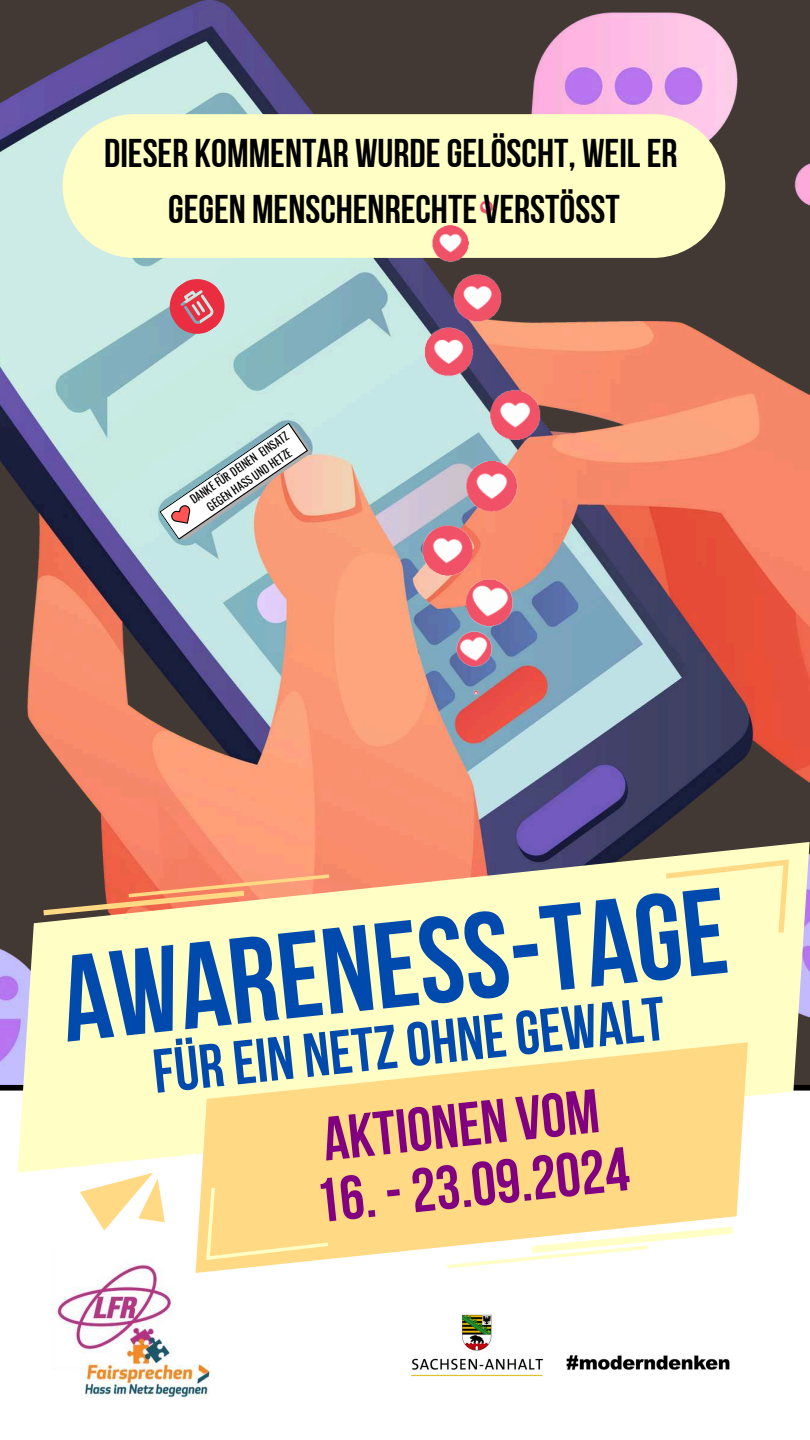
<style>
.page{position:relative;width:810px;height:1440px;background:#fff}
.page>*{position:absolute;margin:0;border:0;box-sizing:border-box;transform-origin:0 0}
.t1{font:121.9px "Bebas Neue Cyrillic";color:#004aad}
.t2{font:61.8px "Bebas Neue Cyrillic";color:#800080}
.t3{font:61.8px "Bebas Neue Cyrillic";color:#004aad}
.t4{font:40px/55.5px "Bebas Neue Cyrillic";color:#000;text-align:center}
.t5{font:11.2px/15.5px "Oswald";color:#000;text-align:center}
</style>
<div class="page">
<img style="left:0;top:0;width:810px;height:1085px">
<div style="left:63px;top:114px;width:662px;height:144px;background:#fffec4"></div>
<img style="left:423px;top:195px;width:121px;height:503px">
<svg style="left:159px;top:423px;width:153px;height:118px"></svg>
<img style="left:411px;top:1314px;width:319px;height:63px">
<svg style="left:18px;top:842px;width:792px;height:331px;background:#f0e6b7"></svg>
<svg style="left:196px;top:1042px;width:552px;height:228px;background:#ffe094"></svg>
<svg style="left:80px;top:1173px;width:85px;height:58px"></svg>
<svg style="left:447px;top:1227px;width:286px;height:41px"></svg>
<svg style="left:43px;top:874px;width:286px;height:41px;background:#d59871"></svg>
<svg style="left:666px;top:859px;width:123px;height:74px;background:#fff9bc"></svg>
<svg style="left:206px;top:1188px;width:122px;height:72px;background:#ffdb87"></svg>
<img style="left:54px;top:1250px;width:172px;height:147px">
<svg style="left:170px;top:279px;width:55px;height:55px;background:#d86875"></svg>
<p class="t4" style="left:104px;top:125px;width:575px">DIESER KOMMENTAR WURDE GELÖSCHT, WEIL ER<br>GEGEN MENSCHENRECHTE VERSTÖSST</p>
<p class="t5" style="left:187px;top:494px;width:118px;rotate:-35deg">DANKE FÜR DEINEN EINSATZ<br>GEGEN HASS UND HETZE</p>
<h1 class="t1" style="left:55px;top:933px;width:670px;rotate:-6deg">AWARENESS-TAGE</h1>
<h2 class="t3" style="left:150px;top:1038px;width:516px;rotate:-6deg">FÜR EIN NETZ OHNE GEWALT</h2>
<h2 class="t2" style="left:320px;top:1105px;width:279px;rotate:-6deg">AKTIONEN VOM</h2>
<h2 class="t2" style="left:312px;top:1167px;width:317px;rotate:-6deg">16. - 23.09.2024</h2>
</div>
